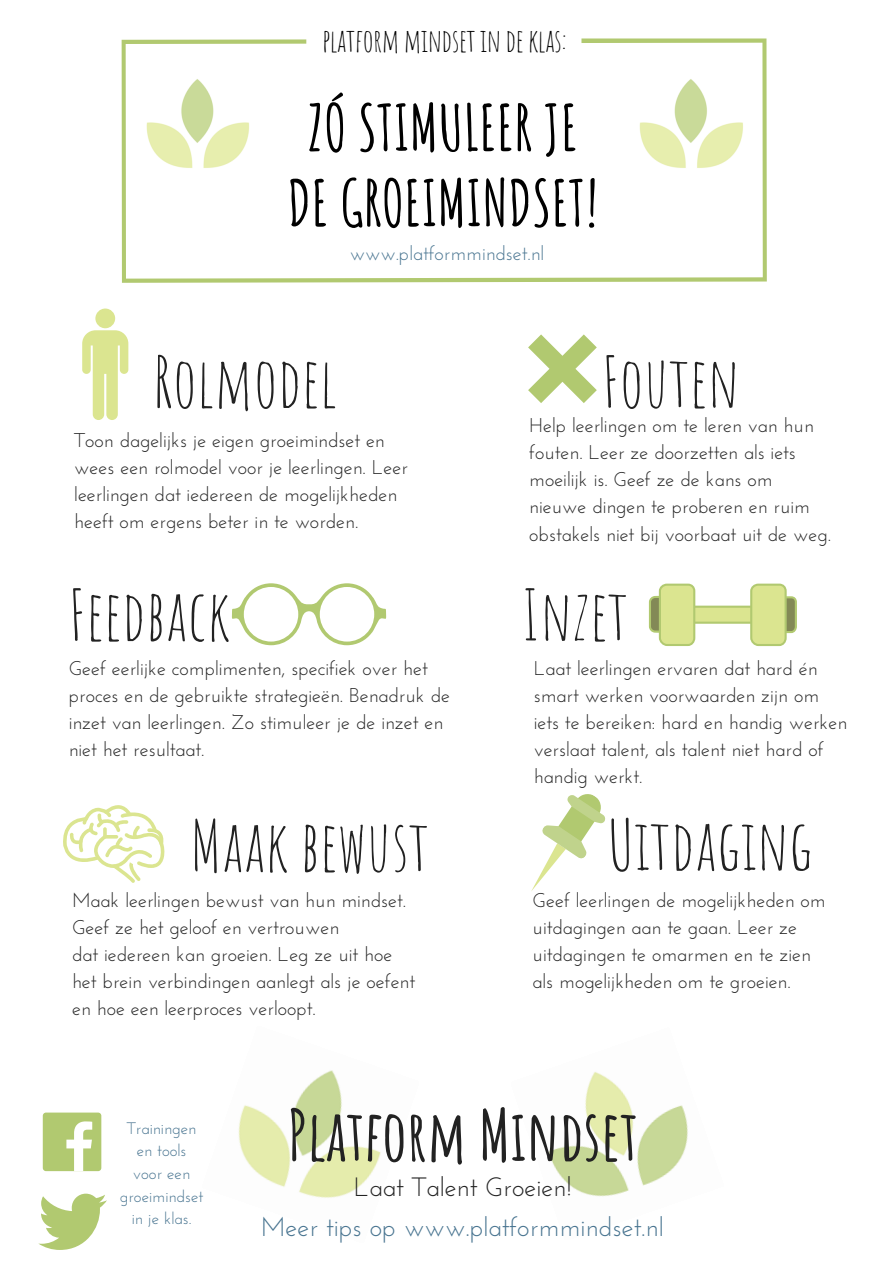
<style>
.page{position:relative;width:893px;height:1263px;background:#fff}
.page>*{position:absolute;margin:0;border:0;box-sizing:border-box;transform-origin:0 0}
.t1{font:69.6px "Amatic SC";color:#222}
.t2{font:700 69.6px "Amatic SC";color:#222}
.t3{font:700 62.85px/75.4px "Amatic SC";color:#000;text-align:center}
.t4{font:31.35px "Amatic SC";letter-spacing:-.02em;color:#000}
.t5{font:26.55px "Josefin Sans";color:#487490}
.t6{font:26.55px "Josefin Sans";color:#222}
.t7{font:19.8px/27px "Josefin Sans";color:#222}
.t8{font:19.8px "Josefin Sans";color:#487490}
.t9{font:16.5px/22.5px "Josefin Sans";color:#487490;text-align:center}
</style>
<div class="page">
<svg style="left:122px;top:38px;width:645px;height:245px"></svg>
<svg style="left:63px;top:805px;width:101px;height:78px"></svg>
<div style="left:95px;top:309px;width:20px;height:19px;background:#dbe590;border-radius:50%"></div>
<svg style="left:82px;top:330px;width:46px;height:90px"></svg>
<svg style="left:528px;top:334px;width:69px;height:69px"></svg>
<svg style="left:649px;top:584px;width:148px;height:62px"></svg>
<svg style="left:232px;top:583px;width:154px;height:62px"></svg>
<svg style="left:531px;top:794px;width:75px;height:97px"></svg>
<img style="left:238px;top:1070px;width:143px;height:128px">
<img style="left:548px;top:1072px;width:140px;height:125px">
<div style="left:43px;top:1112px;width:58px;height:59px;background:#b1c970;border-radius:3px"></div>
<svg style="left:66px;top:1121px;width:26px;height:50px"></svg>
<svg style="left:38px;top:1194px;width:69px;height:56px"></svg>
<h3 class="t4" style="left:322px;top:20px;width:246px">platformmindsetin deklas:</h3>
<h2 class="t3" style="left:287px;top:89px;width:312px">ZÓ STIMULEER JE<br>DE GROEIMINDSET!</h2>
<p class="t8" style="left:350px;top:245px;width:196px">www.platformmindset.nl</p>
<h1 class="t1" style="left:153px;top:337px;width:185px">Rolmodel</h1>
<h1 class="t1" style="left:602px;top:337px;width:139px">Fouten</h1>
<p class="t7" style="left:74px;top:429px;width:335px">Toon dagelijks je eigen groeimindset en wees een rolmodel voor je leerlingen. Leer leerlingen dat iedereen de mogelijkheden heeft om ergens beter in te worden.</p>
<h1 class="t1" style="left:68px;top:570px;width:163px">Feedback</h1>
<p class="t7" style="left:69px;top:656px;width:383px">Geef eerlijke complimenten, specifiek over het proces en de gebruikte strategieën. Benadruk de inzet van leerlingen. Zo stimuleer je de inzet en niet het resultaat.</p>
<p class="t7" style="left:529px;top:414px;width:303px">Help leerlingen om te leren van hun fouten. Leer ze doorzetten als iets moeilijk is. Geef ze de kans om nieuwe dingen te proberen en ruim obstakels niet bij voorbaat uit de weg.</p>
<h1 class="t1" style="left:521px;top:570px;width:108px">Inzet</h1>
<p class="t7" style="left:534px;top:656px;width:315px">Laat leerlingen ervaren dat hard én smart werken voorwaarden zijn om iets te bereiken: hard en handig werken verslaat talent, als talent niet hard of handig werkt.</p>
<h1 class="t1" style="left:190px;top:801px;width:241px">Maak bewust</h1>
<h1 class="t1" style="left:608px;top:800px;width:206px">Uitdaging</h1>
<p class="t7" style="left:72px;top:888px;width:345px">Maak leerlingen bewust van hun mindset.<br>Geef ze het geloof en vertrouwen<br>dat iedereen kan groeien. Leg ze uit hoe het brein verbindingen aanlegt als je oefent en hoe een leerproces verloopt.</p>
<p class="t7" style="left:533px;top:888px;width:294px">Geef leerlingen de mogelijkheden om uitdagingen aan te gaan. Leer ze uitdagingen te omarmen en te zien als mogelijkheden om te groeien.</p>
<p class="t9" style="left:120px;top:1118px;width:85px">Trainingen en tools<br>voor een groeimindset in je klas.</p>
<h1 class="t2" style="left:287px;top:1090px;width:352px">Platform Mindset</h1>
<h3 class="t6" style="left:354px;top:1176px;width:219px">Laat Talent Groeien!</h3>
<h3 class="t5" style="left:261px;top:1216px;width:404px">Meer tips op www.platformmindset.nl</h3>
</div>
